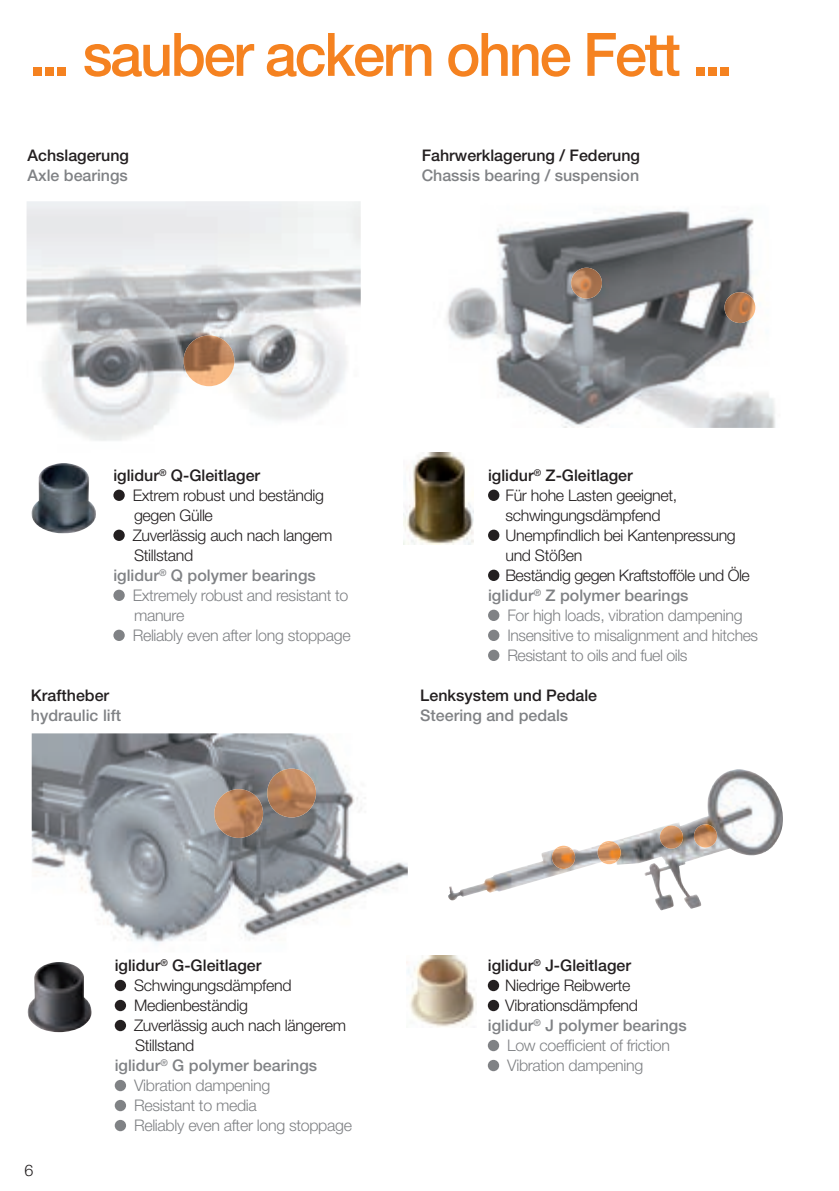
<style>
.page{position:relative;width:839px;height:1191px;background:#fff}
.page>*{position:absolute;margin:0;border:0;box-sizing:border-box;transform-origin:0 0}
.t1{font:500 60px "Helvetica Neue LT";letter-spacing:-.04em;color:#f58220}
.t2{font:300 16px "Helvetica Neue LT";letter-spacing:-.02em;color:#231f20}
.t3{font:300 16px "Helvetica Neue LT";letter-spacing:-.02em;color:#808285}
.t4{font:500 16px "Helvetica Neue LT";color:#808285}
.t5{font:500 16px "Helvetica Neue LT";color:#231f20}
</style>
<div class="page">
<img style="left:32px;top:733px;width:376px;height:211px">
<div style="left:115px;top:979px;width:11px;height:12px;background:#231f20;border-radius:50%"></div>
<div style="left:115px;top:999px;width:11px;height:12px;background:#231f20;border-radius:50%"></div>
<div style="left:115px;top:1019px;width:11px;height:12px;background:#231f20;border-radius:50%"></div>
<div style="left:115px;top:1079px;width:11px;height:12px;background:#808285;border-radius:50%"></div>
<div style="left:115px;top:1099px;width:11px;height:12px;background:#808285;border-radius:50%"></div>
<div style="left:115px;top:1119px;width:11px;height:12px;background:#808285;border-radius:50%"></div>
<img style="left:28px;top:962px;width:64px;height:70px">
<img style="left:27px;top:201px;width:334px;height:240px">
<div style="left:113px;top:489px;width:12px;height:12px;background:#231f20;border-radius:50%"></div>
<div style="left:113px;top:529px;width:12px;height:12px;background:#231f20;border-radius:50%"></div>
<div style="left:113px;top:589px;width:12px;height:12px;background:#808285;border-radius:50%"></div>
<div style="left:113px;top:629px;width:12px;height:12px;background:#808285;border-radius:50%"></div>
<img style="left:32px;top:463px;width:64px;height:70px">
<img style="left:184px;top:335px;width:50px;height:51px;border-radius:25px">
<img style="left:447px;top:209px;width:329px;height:219px">
<img style="left:571px;top:268px;width:31px;height:30px;border-radius:15px">
<div style="left:488px;top:489px;width:11px;height:12px;background:#231f20;border-radius:50%"></div>
<div style="left:488px;top:529px;width:11px;height:12px;background:#231f20;border-radius:50%"></div>
<div style="left:488px;top:569px;width:11px;height:12px;background:#231f20;border-radius:50%"></div>
<div style="left:488px;top:609px;width:11px;height:12px;background:#808285;border-radius:50%"></div>
<div style="left:488px;top:629px;width:11px;height:12px;background:#808285;border-radius:50%"></div>
<div style="left:488px;top:649px;width:11px;height:12px;background:#808285;border-radius:50%"></div>
<img style="left:404px;top:452px;width:69px;height:92px">
<img style="left:724px;top:292px;width:31px;height:31px;border-radius:15px">
<img style="left:407px;top:955px;width:69px;height:73px">
<div style="left:488px;top:979px;width:11px;height:12px;background:#231f20;border-radius:50%"></div>
<div style="left:488px;top:999px;width:11px;height:12px;background:#231f20;border-radius:50%"></div>
<div style="left:488px;top:1039px;width:11px;height:12px;background:#808285;border-radius:50%"></div>
<div style="left:488px;top:1059px;width:11px;height:12px;background:#808285;border-radius:50%"></div>
<img style="left:615px;top:769px;width:120px;height:141px">
<svg style="left:558px;top:845px;width:11px;height:2px"></svg>
<img style="left:552px;top:847px;width:23px;height:22px">
<svg style="left:602px;top:862px;width:14px;height:2px"></svg>
<img style="left:598px;top:841px;width:23px;height:21px">
<img style="left:660px;top:825px;width:23px;height:23px;border-radius:12px">
<img style="left:694px;top:824px;width:23px;height:23px;border-radius:12px">
<img style="left:214px;top:789px;width:49px;height:49px;border-radius:24px">
<img style="left:267px;top:768px;width:49px;height:49px;border-radius:24px">
<h1 class="t1" style="left:29px;top:19px;width:705px">... sauber ackern ohne Fett ...</h1>
<p class="t5" style="left:27px;top:146px;width:103px">Achslagerung</p>
<p class="t4" style="left:27px;top:166px;width:102px">Axle bearings</p>
<p class="t5" style="left:422px;top:146px;width:220px">Fahrwerklagerung / Federung</p>
<p class="t4" style="left:422px;top:166px;width:219px">Chassis bearing / suspension</p>
<p class="t5" style="left:113px;top:466px;width:148px">iglidur<sup>®</sup> Q-Gleitlager</p>
<p class="t2" style="left:133px;top:485px;width:193px">Extrem robust und beständig</p>
<p class="t2" style="left:134px;top:505px;width:80px">gegen Gülle</p>
<p class="t2" style="left:133px;top:525px;width:201px">Zuverlässig auch nach langem</p>
<p class="t2" style="left:134px;top:545px;width:61px">Stillstand</p>
<p class="t4" style="left:113px;top:566px;width:204px">iglidur<sup>®</sup> Q polymer bearings</p>
<p class="t3" style="left:133px;top:585px;width:217px">Extremely robust and resistant to</p>
<p class="t3" style="left:134px;top:605px;width:52px">manure</p>
<p class="t3" style="left:133px;top:625px;width:219px">Reliably even after long stoppage</p>
<p class="t5" style="left:31px;top:686px;width:80px">Kraftheber</p>
<p class="t4" style="left:31px;top:706px;width:92px">hydraulic lift</p>
<p class="t5" style="left:488px;top:466px;width:146px">iglidur<sup>®</sup> Z-Gleitlager</p>
<p class="t2" style="left:505px;top:485px;width:173px">Für hohe Lasten geeignet,</p>
<p class="t2" style="left:505px;top:505px;width:157px">schwingungsdämpfend</p>
<p class="t2" style="left:505px;top:525px;width:232px">Unempfindlich bei Kantenpressung</p>
<p class="t2" style="left:505px;top:545px;width:79px">und Stößen</p>
<p class="t2" style="left:505px;top:565px;width:246px">Beständig gegen Kraftstofföle und Öle</p>
<p class="t4" style="left:488px;top:586px;width:202px">iglidur<sup>®</sup> Z polymer bearings</p>
<p class="t3" style="left:507px;top:605px;width:237px">For high loads, vibration dampening</p>
<p class="t3" style="left:507px;top:625px;width:252px">Insensitive to misalignment and hitches</p>
<p class="t3" style="left:507px;top:645px;width:182px">Resistant to oils and fuel oils</p>
<p class="t5" style="left:420px;top:686px;width:178px">Lenksystem und Pedale</p>
<p class="t4" style="left:420px;top:706px;width:149px">Steering and pedals</p>
<p class="t2" style="left:25px;top:1160px;width:10px">6</p>
<p class="t5" style="left:115px;top:956px;width:148px">iglidur<sup>®</sup> G-Gleitlager</p>
<p class="t2" style="left:134px;top:975px;width:159px">Schwingungsdämpfend</p>
<p class="t2" style="left:134px;top:995px;width:116px">Medienbeständig</p>
<p class="t2" style="left:134px;top:1015px;width:214px">Zuverlässig auch nach längerem</p>
<p class="t2" style="left:135px;top:1035px;width:61px">Stillstand</p>
<p class="t4" style="left:115px;top:1056px;width:204px">iglidur<sup>®</sup> G polymer bearings</p>
<p class="t3" style="left:134px;top:1075px;width:138px">Vibration dampening</p>
<p class="t3" style="left:134px;top:1095px;width:124px">Resistant to media</p>
<p class="t3" style="left:134px;top:1115px;width:219px">Reliably even after long stoppage</p>
<p class="t5" style="left:488px;top:956px;width:145px">iglidur<sup>®</sup> J-Gleitlager</p>
<p class="t2" style="left:505px;top:975px;width:127px">Niedrige Reibwerte</p>
<p class="t2" style="left:505px;top:995px;width:134px">Vibrationsdämpfend</p>
<p class="t4" style="left:488px;top:1016px;width:200px">iglidur<sup>®</sup> J polymer bearings</p>
<p class="t3" style="left:507px;top:1035px;width:165px">Low coefficient of friction</p>
<p class="t3" style="left:507px;top:1055px;width:138px">Vibration dampening</p>
</div>
